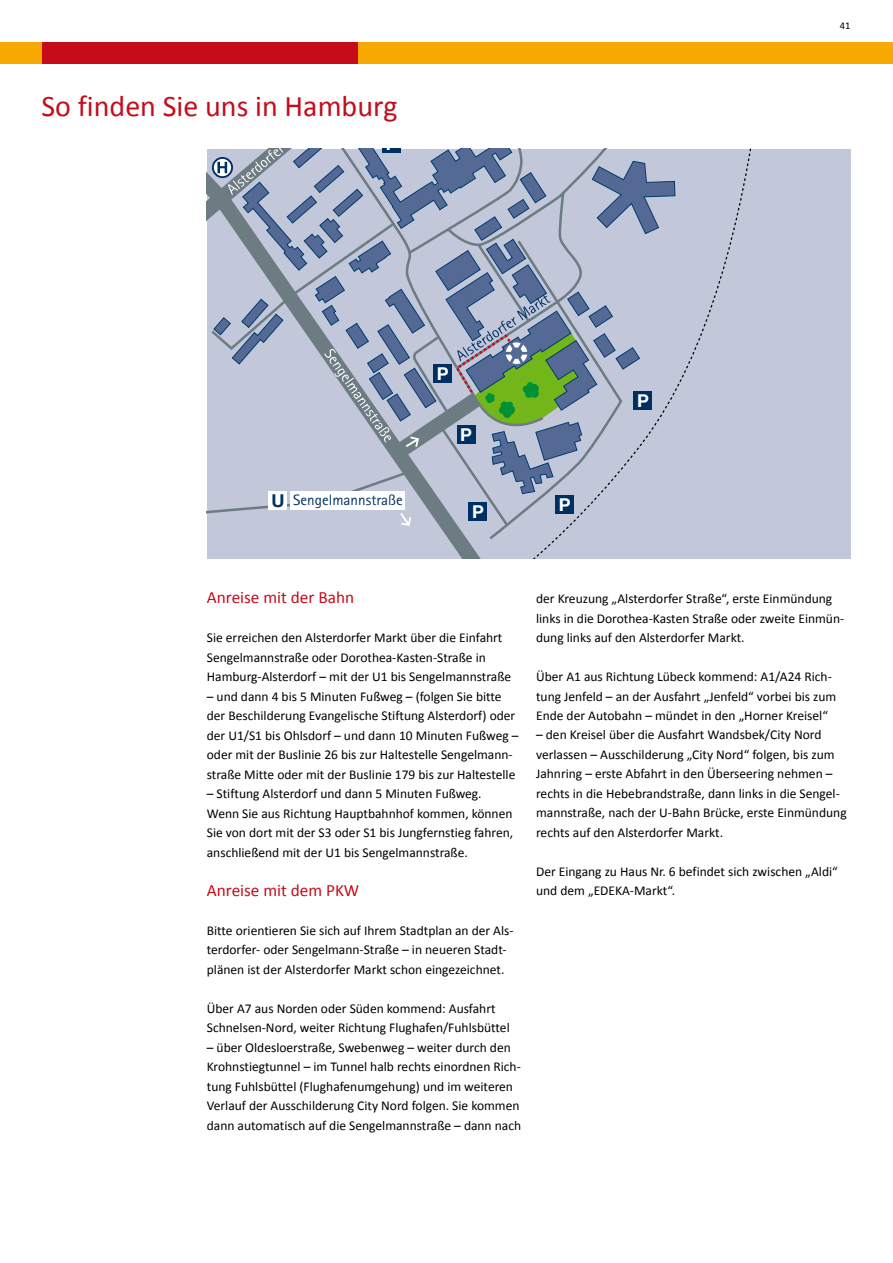
<style>
.page{position:relative;width:893px;height:1263px;background:#fff}
.page>*{position:absolute;margin:0;border:0;box-sizing:border-box;transform-origin:0 0}
.t1{font:30px "Calibri";color:#c50c1b}
.t2{font:700 17.7px "Helvetica Neue";color:#fff}
.t3{font:17.25px "Calibri";color:#c50c1b}
.t4{font:15.15px "Rotis Sans Serif";color:#003061}
.t5{font:13.5px/19.5px "Calibri";color:#000}
.t6{font:10.5px "Calibri";color:#000}
.s1{font-family:"Helvetica Neue";font-weight:700;font-size:17.7px}
</style>
<div class="page">
<div style="left:0;top:42px;width:893px;height:21px;background:#f7a801"></div>
<div style="left:43px;top:42px;width:315px;height:21px;background:#c50c1b"></div>
<div style="left:778px;top:149px;width:72px;height:409px;background:#c2c7da"></div>
<div style="left:541px;top:149px;width:237px;height:409px;background:#c2c7da"></div>
<div style="left:207px;top:528px;width:334px;height:30px;background:#c2c7da"></div>
<svg style="left:411px;top:528px;width:212px;height:13px"></svg>
<svg style="left:207px;top:149px;width:469px;height:379px"></svg>
<h1 class="t1" style="left:41px;top:87px;width:357px">So finden Sie uns in Hamburg</h1>
<p class="t6" style="left:840px;top:19px;width:12px">41</p>
<p class="t4" style="left:272px;top:491px;width:133px"><span class="s1">U</span> Sengelmannstraße</p>
<h2 class="t2" style="left:437px;top:363px;width:13px">P</h2>
<h2 class="t2" style="left:460px;top:424px;width:13px">P</h2>
<h2 class="t2" style="left:472px;top:501px;width:13px">P</h2>
<h2 class="t2" style="left:559px;top:493px;width:13px">P</h2>
<h2 class="t2" style="left:637px;top:390px;width:13px">P</h2>
<p class="t3" style="left:207px;top:587px;width:149px">Anreise mit der Bahn</p>
<p class="t5" style="left:207px;top:627px;width:306px">Sie erreichen den Alsterdorfer Markt über die Einfahrt<br>Sengelmannstraße oder Dorothea-Kasten-Straße in<br>Hamburg-Alsterdorf – mit der U1 bis Sengelmannstraße</p>
<p class="t5" style="left:207px;top:686px;width:313px">– und dann 4 bis 5 Minuten Fußweg – (folgen Sie bitte der Beschilderung Evangelische Stiftung Alsterdorf) oder der U1/S1 bis Ohlsdorf – und dann 10 Minuten Fußweg – oder mit der Buslinie 26 bis zur Haltestelle Sengelmann&shy;straße Mitte oder mit der Buslinie 179 bis zur Haltestelle</p>
<p class="t5" style="left:207px;top:783px;width:308px">– Stiftung Alsterdorf und dann 5 Minuten Fußweg.<br>Wenn Sie aus Richtung Hauptbahnhof kommen, können Sie von dort mit der S3 oder S1 bis Jungfernstieg fahren, anschließend mit der U1 bis Sengelmannstraße.</p>
<p class="t3" style="left:207px;top:879px;width:154px">Anreise mit dem PKW</p>
<p class="t5" style="left:207px;top:920px;width:308px">Bitte orientieren Sie sich auf Ihrem Stadtplan an der Als&shy;terdorfer- oder Sengelmann-Straße – in neueren Stadt&shy;plänen ist der Alsterdorfer Markt schon eingezeichnet.</p>
<p class="t5" style="left:207px;top:998px;width:304px">Über A7 aus Norden oder Süden kommend: Ausfahrt<br>Schnelsen-Nord, weiter Richtung Flughafen/Fuhlsbüttel</p>
<p class="t5" style="left:207px;top:1037px;width:316px">– über Oldesloerstraße, Swebenweg – weiter durch den Krohnstiegtunnel – im Tunnel halb rechts einordnen Rich&shy;tung Fuhlsbüttel (Flughafenumgehung) und im weiteren Verlauf der Ausschilderung City Nord folgen. Sie kommen dann automatisch auf die Sengelmannstraße – dann nach</p>
<p class="t5" style="left:536px;top:588px;width:310px">der Kreuzung „Alsterdorfer Straße“, erste Einmündung links in die Dorothea-Kasten Straße oder zweite Einmün&shy;dung links auf den Alsterdorfer Markt.</p>
<p class="t5" style="left:536px;top:666px;width:302px">Über A1 aus Richtung Lübeck kommend: A1/A24 Rich&shy;tung Jenfeld – an der Ausfahrt „Jenfeld“ vorbei bis zum<br>Ende der Autobahn – mündet in den „Horner Kreisel“</p>
<p class="t5" style="left:536px;top:725px;width:312px">– den Kreisel über die Ausfahrt Wandsbek/City Nord verlassen – Ausschilderung „City Nord“ folgen, bis zum Jahnring – erste Abfahrt in den Überseering nehmen – rechts in die Hebebrandstraße, dann links in die Sengel&shy;mannstraße, nach der U-Bahn Brücke, erste Einmündung rechts auf den Alsterdorfer Markt.</p>
<p class="t5" style="left:536px;top:861px;width:303px">Der Eingang zu Haus Nr. 6 befindet sich zwischen „Aldi“ und dem „EDEKA-Markt“.</p>
</div>
